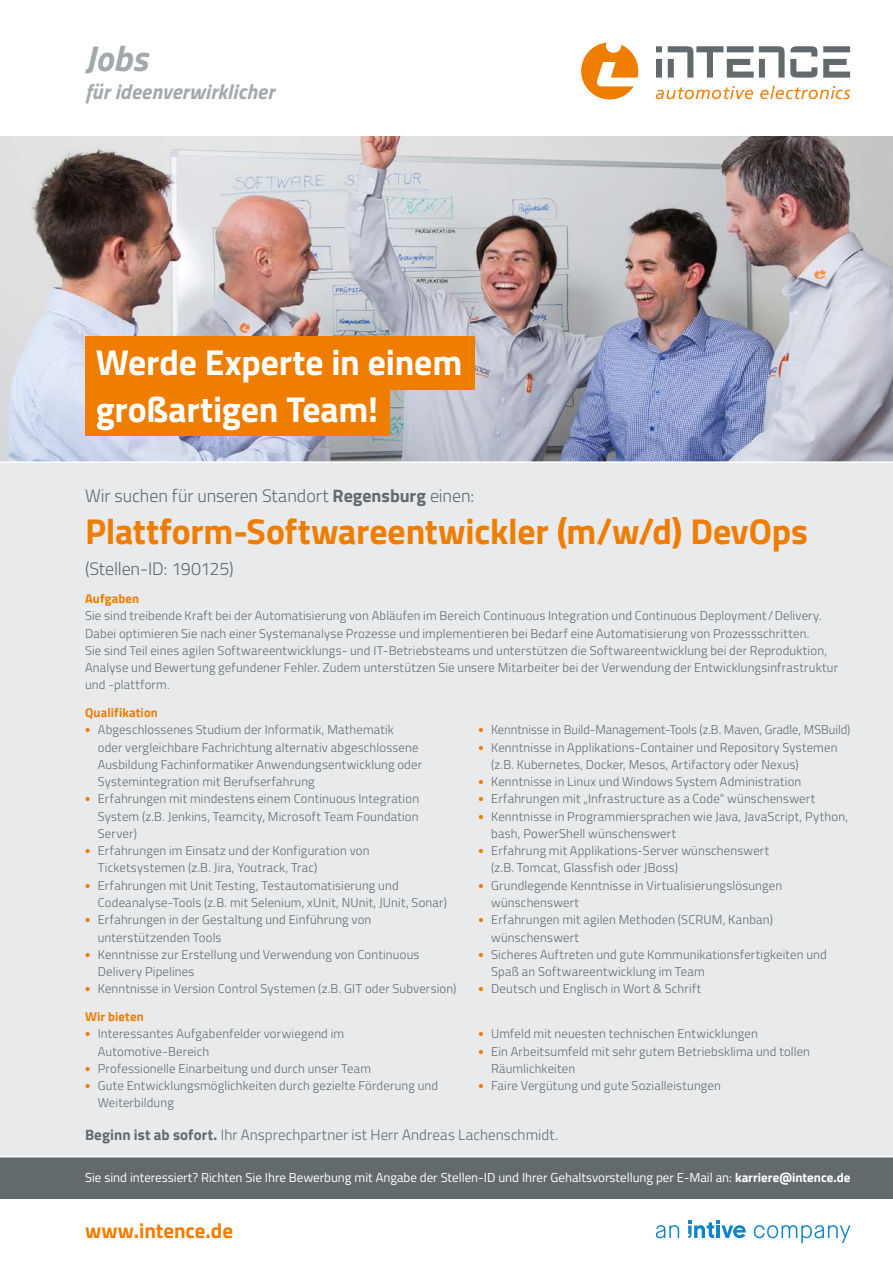
<style>
.page{position:relative;width:893px;height:1263px;background:#fff}
.page>*{position:absolute;margin:0;border:0;box-sizing:border-box;transform-origin:0 0}
.t1{font:700 36px "Titillium Web";letter-spacing:-.005em;color:#ef7d00}
.t2{font:700 36px "Titillium Web";letter-spacing:-.005em;color:#fff}
.t3{font:italic 700 36px "Titillium Web";color:#a2a9ad}
.t4{font:italic 700 21px "Titillium Web";letter-spacing:.01em;color:#a2a9ad}
.t5{font:700 21px "Titillium Web";color:#ef7d00}
.t6{font:300 18px "Titillium Web";letter-spacing:-.005em;color:#626a6e}
.t7{font:300 15px "Titillium Web";letter-spacing:.005em;color:#626a6e}
.t8{font:12.9px "Titillium Web";color:#fff}
.t9{font:300 12.75px/17.2px "Titillium Web";letter-spacing:.015em;color:#626a6e}
.t10{font:700 12.75px "Titillium Web";letter-spacing:.015em;color:#ef7d00}
.s1{font-weight:700}
.s2{font-family:"Source Sans Pro";font-weight:700;font-size:15px;color:#ef7d00}
</style>
<div class="page">
<div style="left:0;top:136px;width:893px;height:1063px;background:#e8eaeb"></div>
<img style="left:0;top:136px;width:893px;height:325px">
<svg style="left:688px;top:1220px;width:58px;height:18px"></svg>
<svg style="left:754px;top:1225px;width:96px;height:18px"></svg>
<svg style="left:656px;top:1225px;width:23px;height:13px"></svg>
<svg style="left:656px;top:46px;width:6px;height:32px"></svg>
<svg style="left:668px;top:46px;width:149px;height:32px"></svg>
<svg style="left:823px;top:46px;width:27px;height:32px"></svg>
<svg style="left:581px;top:43px;width:57px;height:56px"></svg>
<svg style="left:656px;top:86px;width:194px;height:13px"></svg>
<div style="left:0;top:1157px;width:893px;height:42px;background:#626a6e"></div>
<hr style="left:0;top:461px;width:893px;height:2px;background:#fff">
<hr style="left:0;top:1156px;width:893px;height:1px;background:#fff">
<div style="left:85px;top:383px;width:304px;height:53px;background:#ef7d00"></div>
<div style="left:85px;top:336px;width:389px;height:53px;background:#ef7d00"></div>
<h1 class="t3" style="left:85px;top:30px;width:64px">Jobs</h1>
<h2 class="t4" style="left:85px;top:76px;width:191px">für ideenverwirklicher</h2>
<h1 class="t2" style="left:96px;top:335px;width:368px">Werde Experte in einem</h1>
<h1 class="t2" style="left:96px;top:381px;width:284px">großartigen Team!</h1>
<h3 class="t6" style="left:85px;top:482px;width:391px">Wir suchen für unseren Standort <span class="s1">Regensburg</span> einen:</h3>
<h1 class="t1" style="left:85px;top:503px;width:724px">Plattform-Softwareentwickler (m/w/d) DevOps</h1>
<h3 class="t6" style="left:85px;top:556px;width:150px">(Stellen-ID: 190125)</h3>
<p class="t10" style="left:85px;top:589px;width:56px">Aufgaben</p>
<p class="t9" style="left:85px;top:607px;width:754px">Sie sind treibende Kraft bei der Automatisierung von Abläufen im Bereich Continuous Integration und Continuous Deployment/Delivery.<br>Dabei optimieren Sie nach einer Systemanalyse Prozesse und implementieren bei Bedarf eine Automatisierung von Prozessschritten.<br>Sie sind Teil eines agilen Softwareentwicklungs- und IT-Betriebsteams und unterstützen die Softwareentwicklung bei der Reproduktion, Analyse und Bewertung gefundener Fehler. Zudem unterstützen Sie unsere Mitarbeiter bei der Verwendung der Entwicklungsinfrastruktur und -plattform.</p>
<p class="t10" style="left:85px;top:703px;width:74px">Qualifikation</p>
<p class="t9" style="left:98px;top:721px;width:326px;text-indent:-13px"><span class="s2">•</span> Abgeschlossenes Studium der Informatik, Mathematik<br>oder vergleichbare Fachrichtung alternativ abgeschlossene Ausbildung Fachinformatiker Anwendungsentwicklung oder Systemintegration mit Berufserfahrung</p>
<p class="t9" style="left:98px;top:790px;width:323px;text-align:justify;text-indent:-13px"><span class="s2">•</span> Erfahrungen mit mindestens einem Continuous Integration System (z.B. Jenkins, Teamcity, Microsoft Team Foundation Server)</p>
<p class="t9" style="left:98px;top:841px;width:273px;text-indent:-13px"><span class="s2">•</span> Erfahrungen im Einsatz und der Konfiguration von<br>Ticketsystemen (z.B. Jira, Youtrack, Trac)</p>
<p class="t9" style="left:98px;top:876px;width:351px;text-indent:-13px"><span class="s2">•</span> Erfahrungen mit Unit Testing, Testautomatisierung und<br>Codeanalyse-Tools (z.B. mit Selenium, xUnit, NUnit, JUnit, Sonar)</p>
<p class="t9" style="left:98px;top:910px;width:275px;text-indent:-13px"><span class="s2">•</span> Erfahrungen in der Gestaltung und Einführung von unterstützenden Tools</p>
<p class="t9" style="left:98px;top:945px;width:323px;text-indent:-13px"><span class="s2">•</span> Kenntnisse zur Erstellung und Verwendung von Continuous<br>Delivery Pipelines</p>
<p class="t9" style="left:85px;top:979px;width:373px"><span class="s2">•</span> Kenntnisse in Version Control Systemen (z.B. GIT oder Subversion)</p>
<p class="t9" style="left:478px;top:721px;width:374px"><span class="s2">•</span> Kenntnisse in Build-Management-Tools (z.B. Maven, Gradle, MSBuild)</p>
<p class="t9" style="left:491px;top:738px;width:348px;text-indent:-13px"><span class="s2">•</span> Kenntnisse in Applikations-Container und Repository Systemen (z.B. Kubernetes, Docker, Mesos, Artifactory oder Nexus)</p>
<p class="t9" style="left:478px;top:772px;width:324px"><span class="s2">•</span> Kenntnisse in Linux und Windows System Administration</p>
<p class="t9" style="left:478px;top:790px;width:338px"><span class="s2">•</span> Erfahrungen mit „Infrastructure as a Code“ wünschenswert</p>
<p class="t9" style="left:491px;top:807px;width:358px;text-indent:-13px"><span class="s2">•</span> Kenntnisse in Programmiersprachen wie Java, JavaScript, Python, bash, PowerShell wünschenswert</p>
<p class="t9" style="left:491px;top:841px;width:280px;text-indent:-13px"><span class="s2">•</span> Erfahrung mit Applikations-Server wünschenswert (z.B. Tomcat, Glassfish oder JBoss)</p>
<p class="t9" style="left:491px;top:876px;width:293px;text-indent:-13px"><span class="s2">•</span> Grundlegende Kenntnisse in Virtualisierungslösungen wünschenswert</p>
<p class="t9" style="left:491px;top:910px;width:283px;text-indent:-13px"><span class="s2">•</span> Erfahrungen mit agilen Methoden (SCRUM, Kanban) wünschenswert</p>
<p class="t9" style="left:491px;top:945px;width:337px;text-indent:-13px"><span class="s2">•</span> Sicheres Auftreten und gute Kommunikationsfertigkeiten und<br>Spaß an Softwareentwicklung im Team</p>
<p class="t9" style="left:478px;top:979px;width:224px"><span class="s2">•</span> Deutsch und Englisch in Wort &amp; Schrift</p>
<p class="t10" style="left:85px;top:1007px;width:60px">Wir bieten</p>
<p class="t9" style="left:98px;top:1025px;width:248px;text-indent:-13px"><span class="s2">•</span> Interessantes Aufgabenfelder vorwiegend im<br>Automotive-Bereich</p>
<p class="t9" style="left:85px;top:1059px;width:288px"><span class="s2">•</span> Professionelle Einarbeitung und durch unser Team</p>
<p class="t9" style="left:98px;top:1076px;width:342px;text-indent:-13px"><span class="s2">•</span> Gute Entwicklungsmöglichkeiten durch gezielte Förderung und<br>Weiterbildung</p>
<p class="t9" style="left:478px;top:1025px;width:281px"><span class="s2">•</span> Umfeld mit neuesten technischen Entwicklungen</p>
<p class="t9" style="left:491px;top:1042px;width:320px;text-indent:-13px"><span class="s2">•</span> Ein Arbeitsumfeld mit sehr gutem Betriebsklima und tollen<br>Räumlichkeiten</p>
<p class="t9" style="left:478px;top:1076px;width:244px"><span class="s2">•</span> Faire Vergütung und gute Sozialleistungen</p>
<p class="t7" style="left:85px;top:1124px;width:475px"><span class="s1">Beginn ist ab sofort.</span> Ihr Ansprechpartner ist Herr Andreas Lachenschmidt.</p>
<p class="t8" style="left:85px;top:1168px;width:767px">Sie sind interessiert? Richten Sie Ihre Bewerbung mit Angabe der Stellen-ID und Ihrer Gehaltsvorstellung per E-Mail an: <span class="s1">karriere@intence.de</span></p>
<h2 class="t5" style="left:85px;top:1215px;width:150px">www.intence.de</h2>
</div>
